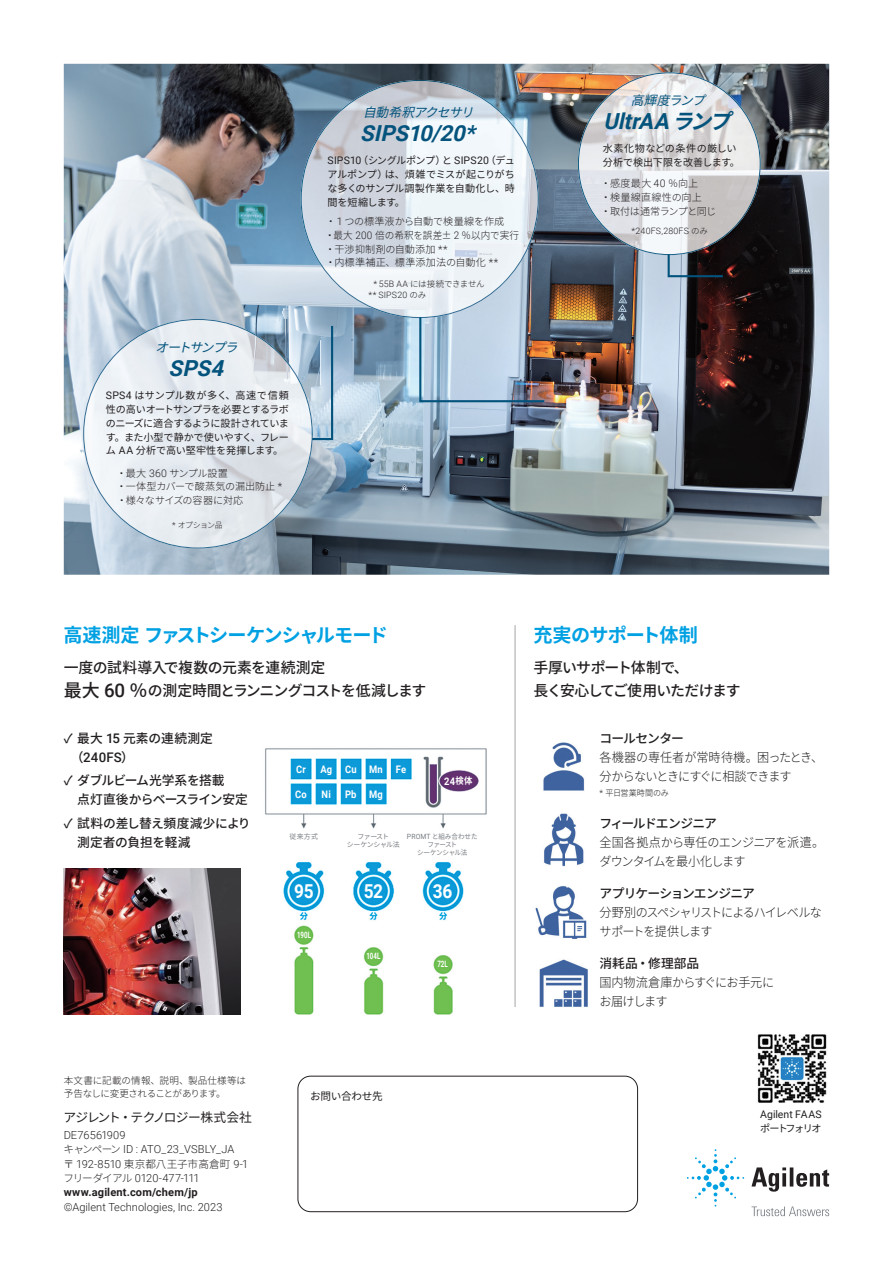
<style>
.page{position:relative;width:893px;height:1263px;background:#fff}
.page>*{position:absolute;margin:0;border:0;box-sizing:border-box;transform-origin:0 0}
.t1{font:italic 700 22.05px "Roboto";color:#03537c}
.t2{font:700 19.2px "Noto Sans CJ Kjp";letter-spacing:-.04em;color:#00a1e3}
.t3{font:700 19.2px "Roboto";color:#fff;scale:.9 1}
.t4{font:500 14.85px/22.8px "Noto Sans CJ Kjp";letter-spacing:-.045em;color:#231f20}
.t5{font:500 13.2px "Roboto";letter-spacing:.01em;color:#231f20}
.t6{font:300 12.75px/19.2px "Noto Sans CJ Kjp";letter-spacing:-.06em;color:#231f20;scale:.95 1}
.t7{font:500 12.75px/19.2px "Noto Sans CJ Kjp";letter-spacing:-.035em;color:#231f20}
.t8{font:300 12.75px/19.2px "Noto Sans CJ Kjp";letter-spacing:-.085em;color:#231f20;scale:.95 1}
.t9{font:500 12.75px/19.2px "Noto Sans CJ Kjp";letter-spacing:-.015em;color:#231f20}
.t10{font:italic 12.75px "Noto Sans CJ Kjp";color:#03537c}
.t11{font:300 12.75px/19.2px "Noto Sans CJ Kjp";letter-spacing:-.03em;color:#231f20;scale:.95 1}
.t12{font:12.75px "Noto Sans CJ Kjp";letter-spacing:-.055em;color:#231f20}
.t13{font:500 12.75px "Noto Sans CJ Kjp";letter-spacing:-.06em;color:#231f20}
.t14{font:500 12.75px "Noto Sans CJ Kjp";letter-spacing:.01em;color:#231f20}
.t15{font:500 12.75px "Noto Sans CJ Kjp";letter-spacing:-.09em;color:#231f20}
.t16{font:500 12.75px "Noto Sans CJ Kjp";letter-spacing:-.07em;color:#231f20}
.t17{font:300 11.1px/14.4px "Roboto";letter-spacing:.005em;color:#231f20}
.t18{font:700 11.1px/14.4px "Roboto";letter-spacing:.015em;color:#231f20}
.t19{font:300 10.65px "Noto Sans CJ Kjp";letter-spacing:.005em;color:#231f20}
.t20{font:10.65px "Noto Sans CJ Kjp";letter-spacing:-.025em;color:#231f20}
.t21{font:10.5px "Roboto";letter-spacing:.005em;color:#231f20}
.t22{font:700 10.35px "Roboto";letter-spacing:.015em;color:#fff;scale:.9 1}
.t23{font:10.05px/13.8px "Noto Sans CJ Kjp";letter-spacing:-.025em;color:#231f20;text-align:justify}
.t24{font:300 10.05px/13.8px "Noto Sans CJ Kjp";letter-spacing:-.005em;color:#231f20}
.t25{font:10.05px/13.8px "Noto Sans CJ Kjp";color:#231f20}
.t26{font:10.05px "Noto Sans CJ Kjp";letter-spacing:-.145em;color:#231f20}
.t27{font:300 9.6px/12.8px "Noto Sans CJ Kjp";letter-spacing:-.015em;color:#231f20}
.t28{font:300 8.85px "Roboto";letter-spacing:.015em;color:#231f20}
.t29{font:700 8.85px "Roboto";letter-spacing:.015em;color:#fff;scale:.7 1}
.t30{font:300 8.55px "Noto Sans CJ Kjp";letter-spacing:-.025em;color:#231f20}
.t31{font:300 8.55px "Noto Sans CJ Kjp";letter-spacing:-.025em;color:#231f20;scale:.95 1}
.t32{font:300 7.95px "Noto Sans CJ Kjp";letter-spacing:-.055em;color:#231f20}
.t33{font:6.9px/8.4px "Noto Sans CJ Kjp";letter-spacing:-.045em;color:#787d83;text-align:center;scale:.95 1}
.t34{font:6.9px/8.4px "Noto Sans CJ Kjp";letter-spacing:-.045em;color:#787d83;text-align:center}
.s1{font-family:"Roboto";font-size:10.5px}
.s2{font-family:"Roboto";font-size:8.25px}
.s3{font-family:"Roboto";font-size:8.85px}
.s4{font-family:"Noto Sans CJ Kjp";font-size:8.55px}
.s5{font-family:"Noto Sans CJ Kjp";font-size:21.3px}
.s6{font-size:18px}
.s7{font-family:"Roboto";font-size:18.75px}
.s8{font-family:"Roboto";font-size:13.2px}
.s9{font-family:"Noto Sans CJ Kjp";font-size:12.75px}
.s10{font-family:"Noto Sans CJ Kjp";font-size:9.15px}
.s11{font-family:"Roboto";font-size:7.2px}
.s12{font-family:"Noto Sans CJ Kjp";font-size:10.65px}
.s13{font-family:"Roboto";font-size:11.1px}
.s14{font-family:"Noto Sans CJ Kjp";font-weight:300;font-size:10.65px}
.s15{font-weight:300}
</style>
<div class="page">
<img style="left:265px;top:748px;width:222px;height:267px">
<img style="left:543px;top:742px;width:42px;height:49px">
<img style="left:544px;top:813px;width:40px;height:54px">
<img style="left:535px;top:886px;width:52px;height:53px">
<img style="left:539px;top:959px;width:49px;height:48px">
<img style="left:64px;top:64px;width:765px;height:511px">
<img style="left:64px;top:869px;width:176px;height:145px">
<svg style="left:751px;top:1167px;width:78px;height:24px"></svg>
<svg style="left:687px;top:1149px;width:57px;height:57px"></svg>
<svg style="left:751px;top:1206px;width:78px;height:10px"></svg>
<div style="left:298px;top:1076px;width:340px;height:136px;border:1px solid #231f20;border-radius:13px"></div>
<img style="left:757px;top:1034px;width:70px;height:69px">
<hr style="left:514px;top:625px;width:2px;height:382px;background:#a8abac">
<img style="left:301px;top:80px;width:238px;height:238px">
<img style="left:578px;top:72px;width:183px;height:183px">
<img style="left:83px;top:319px;width:230px;height:230px">
<svg style="left:310px;top:324px;width:24px;height:117px;background:#9ab8ce"></svg>
<svg style="left:666px;top:252px;width:59px;height:26px;background:#454f59"></svg>
<svg style="left:418px;top:315px;width:128px;height:88px;background:#a5b6c7"></svg>
<p class="t10" style="left:156px;top:340px;width:91px">オートサンプラ</p>
<h1 class="t1" style="left:169px;top:352px;width:62px">SPS4</h1>
<p class="t23" style="left:106px;top:389px;width:185px"><span class="s1">SPS4</span> はサンプル数が多く、高速で信頼性の高いオートサンプラを必要とするラボのニーズに適合するように設計されています。また小型で静かで使いやすく、フレーム <span class="s1">AA</span> 分析で高い堅牢性を発揮します。</p>
<p class="t24" style="left:117px;top:466px;width:167px">・最大 <span class="s1">360</span> サンプル設置<br>・一体型カバーで酸蒸気の漏出防止 <span class="s1">*</span>・様々なサイズの容器に対応</p>
<p class="t32" style="left:172px;top:520px;width:52px"><span class="s2">*</span> オプション品</p>
<p class="t10" style="left:363px;top:106px;width:120px">自動希釈アクセサリ</p>
<h1 class="t1" style="left:360px;top:118px;width:122px">SIPS10/20*</h1>
<p class="t23" style="left:328px;top:154px;width:189px"><span class="s1">SIPS10</span>（シングルポンプ）と <span class="s1">SIPS20</span>（デュアルポンプ）は、煩雑でミスが起こりがちな多くのサンプル調製作業を自動化し、時間を短縮します。</p>
<p class="t24" style="left:325px;top:215px;width:196px">・<span class="s1">1</span> つの標準液から自動で検量線を作成<br>・最大 <span class="s1">200</span> 倍の希釈を誤差± <span class="s1">2</span> ％以内で実行・干渉抑制剤の自動添加 <span class="s1">**<br></span>・内標準補正、標準添加法の自動化 <span class="s1">**</span></p>
<p class="t30" style="left:373px;top:279px;width:113px"><span class="s3">* 55B AA</span> には接続できません</p>
<p class="t28" style="left:368px;top:289px;width:59px">** SIPS20 <span class="s4">のみ</span></p>
<p class="t10" style="left:631px;top:94px;width:83px">高輝度ランプ</p>
<h1 class="t1" style="left:603px;top:106px;width:142px">UltrAA<span class="s5">ランプ</span></h1>
<p class="t25" style="left:603px;top:142px;width:139px">水素化物などの条件の厳しい分析で検出下限を改善します。</p>
<p class="t24" style="left:601px;top:177px;width:117px">・感度最大 <span class="s1">40</span> ％向上<br>・検量線直線性の向上<br>・取付は通常ランプと同じ</p>
<p class="t28" style="left:631px;top:225px;width:78px">*240FS,280FS <span class="s4">のみ</span></p>
<h2 class="t2" style="left:64px;top:624px;width:326px">高速測定ファストシーケンシャルモード</h2>
<h3 class="t4" style="left:64px;top:657px;width:364px">一度の試料導入で複数の元素を連続測定<br><span class="s6">最大</span> <span class="s7">60</span> <span class="s6">％</span>の測定時間とランニングコストを低減します</h3>
<p class="t14" style="left:64px;top:731px;width:151px">✓ 最大 <span class="s8">15</span> 元素の連続測定</p>
<h3 class="t5" style="left:71px;top:748px;width:65px"><span class="s9">（</span>240FS<span class="s9">）</span></h3>
<p class="t7" style="left:77px;top:771px;width:172px;text-indent:-13px">✓ ダブルビーム光学系を搭載<br>点灯直後からベースライン安定</p>
<p class="t9" style="left:77px;top:814px;width:175px;text-indent:-13px">✓ 試料の差し替え頻度減少により測定者の負担を軽減</p>
<p class="t22" style="left:296px;top:762px;width:12px">Cr</p>
<p class="t22" style="left:345px;top:762px;width:14px">Cu</p>
<p class="t22" style="left:345px;top:787px;width:14px">Pb</p>
<p class="t22" style="left:320px;top:762px;width:14px">Ag</p>
<p class="t22" style="left:322px;top:787px;width:12px">Ni</p>
<p class="t22" style="left:369px;top:762px;width:17px">Mn</p>
<p class="t22" style="left:369px;top:787px;width:17px">Mg</p>
<p class="t22" style="left:396px;top:762px;width:13px">Fe</p>
<p class="t22" style="left:444px;top:774px;width:33px">24<span class="s10">検体</span></p>
<p class="t22" style="left:295px;top:787px;width:14px">Co</p>
<p class="t34" style="left:290px;top:832px;width:30px">従来方式</p>
<p class="t34" style="left:347px;top:832px;width:55px">ファースト<br>シーケンシャル法</p>
<p class="t33" style="left:407px;top:832px;width:76px"><span class="s11">PROMT</span> と組み合わせたファースト<br>シーケンシャル法</p>
<h2 class="t3" style="left:294px;top:877px;width:23px">95</h2>
<h2 class="t3" style="left:364px;top:877px;width:23px">52</h2>
<h2 class="t3" style="left:433px;top:877px;width:23px">36</h2>
<p class="t29" style="left:297px;top:929px;width:21px">190L</p>
<p class="t29" style="left:366px;top:950px;width:21px">104L</p>
<p class="t27" style="left:64px;top:1074px;width:184px">本文書に記載の情報、説明、製品仕様等は予告なしに変更されることがあります。</p>
<p class="t12" style="left:64px;top:1110px;width:190px">アジレント・テクノロジー株式会社</p>
<p class="t17" style="left:64px;top:1127px;width:172px">DE76561909<br><span class="s12">キャンペーン</span> ID : ATO_23_VSBLY_JA</p>
<p class="t19" style="left:64px;top:1158px;width:186px">〒 <span class="s13">192-8510</span> 東京都八王子市高倉町 <span class="s13">9-1</span></p>
<p class="t18" style="left:64px;top:1170px;width:138px"><span class="s14">フリーダイアル</span> <span class="s15">0120-477-111 </span>www.agilent.com/chem/jp</p>
<p class="t17" style="left:64px;top:1199px;width:160px">©Agilent Technologies, Inc. 2023</p>
<p class="t20" style="left:310px;top:1090px;width:74px">お問い合わせ先</p>
<p class="t29" style="left:437px;top:958px;width:17px">72L</p>
<h2 class="t2" style="left:534px;top:624px;width:166px">充実のサポート体制</h2>
<h3 class="t4" style="left:534px;top:657px;width:209px;line-height:22.4px">手厚いサポート体制で、<br>長く安心してご使用いただけます</h3>
<p class="t16" style="left:599px;top:731px;width:86px">コールセンター</p>
<p class="t6" style="left:599px;top:748px;width:237px">各機器の専任者が常時待機。困ったとき、分からないときにすぐに相談できます</p>
<p class="t31" style="left:600px;top:788px;width:75px"><span class="s3">*</span> 平日営業時間のみ</p>
<p class="t15" style="left:599px;top:816px;width:119px">フィールドエンジニア</p>
<p class="t6" style="left:599px;top:833px;width:238px">全国各拠点から専任のエンジニアを派遣。ダウンタイムを最小化します</p>
<p class="t13" style="left:599px;top:886px;width:157px">アプリケーションエンジニア</p>
<p class="t8" style="left:599px;top:903px;width:236px">分野別のスペシャリストによるハイレベルなサポートを提供します</p>
<p class="t7" style="left:599px;top:954px;width:101px">消耗品・修理部品</p>
<p class="t11" style="left:599px;top:973px;width:185px">国内物流倉庫からすぐにお手元にお届けします</p>
<p class="t21" style="left:760px;top:1107px;width:63px">Agilent FAAS</p>
<p class="t26" style="left:760px;top:1123px;width:63px">ポートフォリオ</p>
</div>
